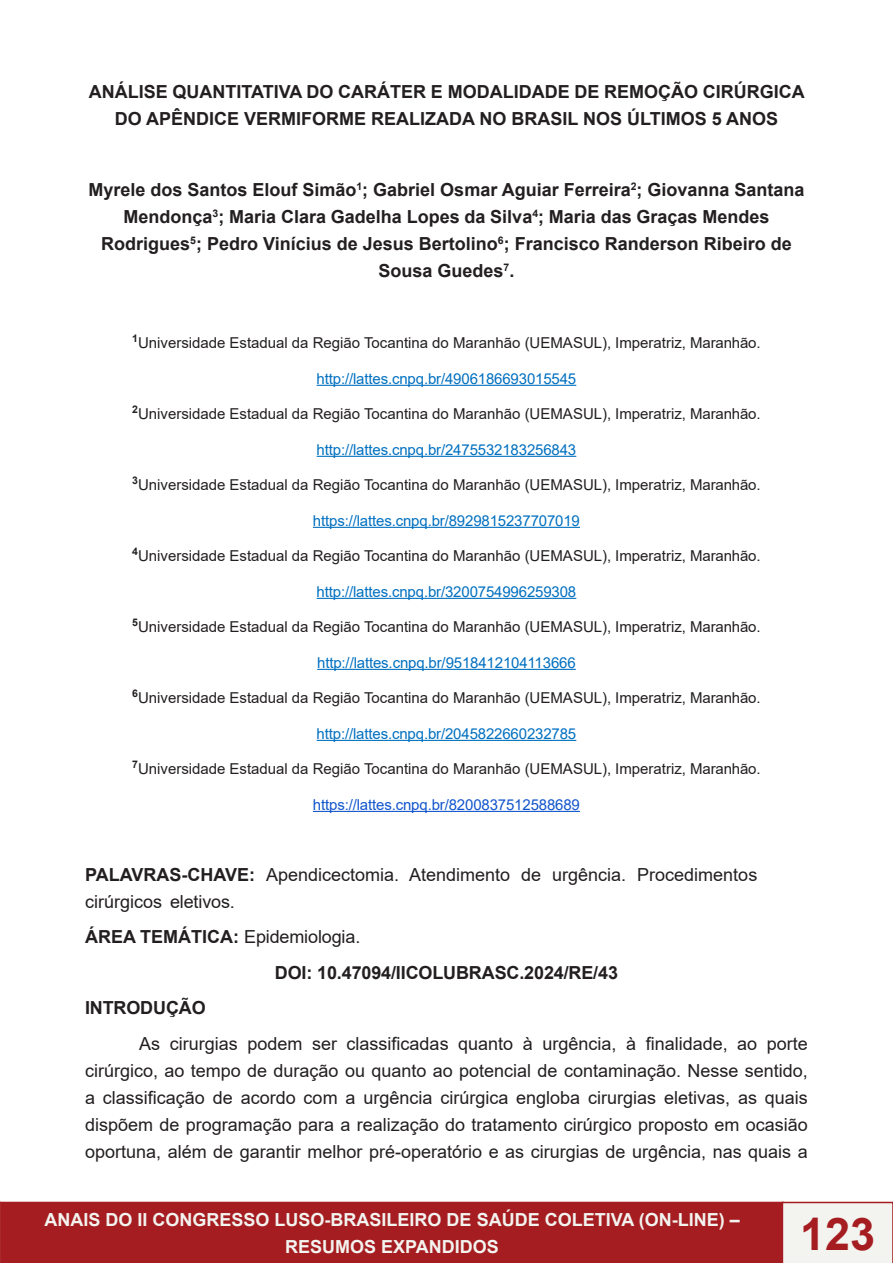
<style>
.page{position:relative;width:893px;height:1263px;background:#fff}
.page>*{position:absolute;margin:0;border:0;box-sizing:border-box;transform-origin:0 0}
.t1{font:700 45px "Arial";color:#a51d20}
.Corpo_de_texto{font:18px/27px "Arial";color:#231f20}
.Título_1{font:700 18px/27px "Arial";color:#231f20;text-align:center}
.t2{font:700 18px/27px "Arial";color:#f3f3ef;text-align:center}
.t3{font:15px "Arial";color:#231f20}
.t4{font:15px "Arial";letter-spacing:-.01em;color:#0070c0}
.t5{font:15px "Arial";letter-spacing:-.01em;color:#15c}
.s1{font-weight:700}
</style>
<div class="page">
<div style="left:1px;top:1202px;width:782px;height:60px;background:#a51d20"></div>
<div style="left:0;top:1202px;width:784px;height:61px;border:2px solid #a51d20"></div>
<svg style="left:0;top:1202px;width:1px;height:61px"></svg>
<div style="left:782px;top:1202px;width:111px;height:61px;background:#f3f3ef"></div>
<hr style="left:317px;top:385px;width:259px;height:1px;background:#0070c0">
<hr style="left:317px;top:456px;width:259px;height:1px;background:#0070c0">
<hr style="left:313px;top:527px;width:267px;height:1px;background:#0070c0">
<hr style="left:317px;top:598px;width:259px;height:1px;background:#0070c0">
<hr style="left:317px;top:669px;width:259px;height:1px;background:#0070c0">
<hr style="left:317px;top:740px;width:259px;height:1px;background:#0070c0">
<hr style="left:313px;top:811px;width:267px;height:1px;background:#15c">
<p class="Título_1" style="left:89px;top:79px;width:717px">ANÁLISE QUANTITATIVA DO CARÁTER E MODALIDADE DE REMOÇÃO CIRÚRGICA<br>DO APÊNDICE VERMIFORME REALIZADA NO BRASIL NOS ÚLTIMOS 5 ANOS</p>
<p class="Título_1" style="left:88px;top:177px;width:718px">Myrele dos Santos Elouf Simão<sup>1</sup>; Gabriel Osmar Aguiar Ferreira<sup>2</sup>; Giovanna Santana Mendonça<sup>3</sup>; Maria Clara Gadelha Lopes da Silva<sup>4</sup>; Maria das Graças Mendes Rodrigues<sup>5</sup>; Pedro Vinícius de Jesus Bertolino<sup>6</sup>; Francisco Randerson Ribeiro de Sousa Guedes<sup>7</sup>.</p>
<p class="t3" style="left:132px;top:333px;width:630px"><sup>1</sup>Universidade Estadual da Região Tocantina do Maranhão (UEMASUL), Imperatriz, Maranhão.</p>
<p class="t4" style="left:317px;top:368px;width:261px">http://lattes.cnpq.br/4906186693015545</p>
<p class="t3" style="left:132px;top:404px;width:630px"><sup>2</sup>Universidade Estadual da Região Tocantina do Maranhão (UEMASUL), Imperatriz, Maranhão.</p>
<p class="t4" style="left:317px;top:439px;width:261px">http://lattes.cnpq.br/2475532183256843</p>
<p class="t3" style="left:132px;top:475px;width:630px"><sup>3</sup>Universidade Estadual da Região Tocantina do Maranhão (UEMASUL), Imperatriz, Maranhão.</p>
<p class="t4" style="left:313px;top:510px;width:268px">https://lattes.cnpq.br/8929815237707019</p>
<p class="t3" style="left:132px;top:546px;width:630px"><sup>4</sup>Universidade Estadual da Região Tocantina do Maranhão (UEMASUL), Imperatriz, Maranhão.</p>
<p class="t4" style="left:317px;top:581px;width:261px">http://lattes.cnpq.br/3200754996259308</p>
<p class="t3" style="left:132px;top:617px;width:630px"><sup>5</sup>Universidade Estadual da Região Tocantina do Maranhão (UEMASUL), Imperatriz, Maranhão.</p>
<p class="t4" style="left:317px;top:652px;width:260px">http://lattes.cnpq.br/9518412104113666</p>
<p class="t3" style="left:132px;top:688px;width:630px"><sup>6</sup>Universidade Estadual da Região Tocantina do Maranhão (UEMASUL), Imperatriz, Maranhão.</p>
<p class="t4" style="left:317px;top:723px;width:261px">http://lattes.cnpq.br/2045822660232785</p>
<p class="t3" style="left:132px;top:759px;width:630px"><sup>7</sup>Universidade Estadual da Região Tocantina do Maranhão (UEMASUL), Imperatriz, Maranhão.</p>
<p class="t5" style="left:313px;top:794px;width:268px">https://lattes.cnpq.br/8200837512588689</p>
<p class="Corpo_de_texto" style="left:85px;top:861px;width:674px"><span class="s1">PALAVRAS-CHAVE:</span> Apendicectomia. Atendimento de urgência. Procedimentos cirúrgicos eletivos.</p>
<p class="Corpo_de_texto" style="left:85px;top:923px;width:277px"><span class="s1">ÁREA TEMÁTICA:</span> Epidemiologia.</p>
<p class="Título_1" style="left:275px;top:959px;width:345px">DOI: 10.47094/IICOLUBRASC.2024/RE/43</p>
<p class="Título_1" style="left:85px;top:995px;width:122px">INTRODUÇÃO</p>
<p class="Corpo_de_texto" style="left:85px;top:1030px;width:724px;text-align:justify;text-indent:54px">As cirurgias podem ser classificadas quanto à urgência, à finalidade, ao porte cirúrgico, ao tempo de duração ou quanto ao potencial de contaminação. Nesse sentido, a classificação de acordo com a urgência cirúrgica engloba cirurgias eletivas, as quais dispõem de programação para a realização do tratamento cirúrgico proposto em ocasião oportuna, além de garantir melhor pré-operatório e as cirurgias de urgência, nas quais a</p>
<p class="t2" style="left:45px;top:1206px;width:697px">ANAIS DO II CONGRESSO LUSO-BRASILEIRO DE SAÚDE COLETIVA (ON-LINE) –<br>RESUMOS EXPANDIDOS</p>
<h1 class="t1" style="left:800px;top:1202px;width:77px">123</h1>
</div>
